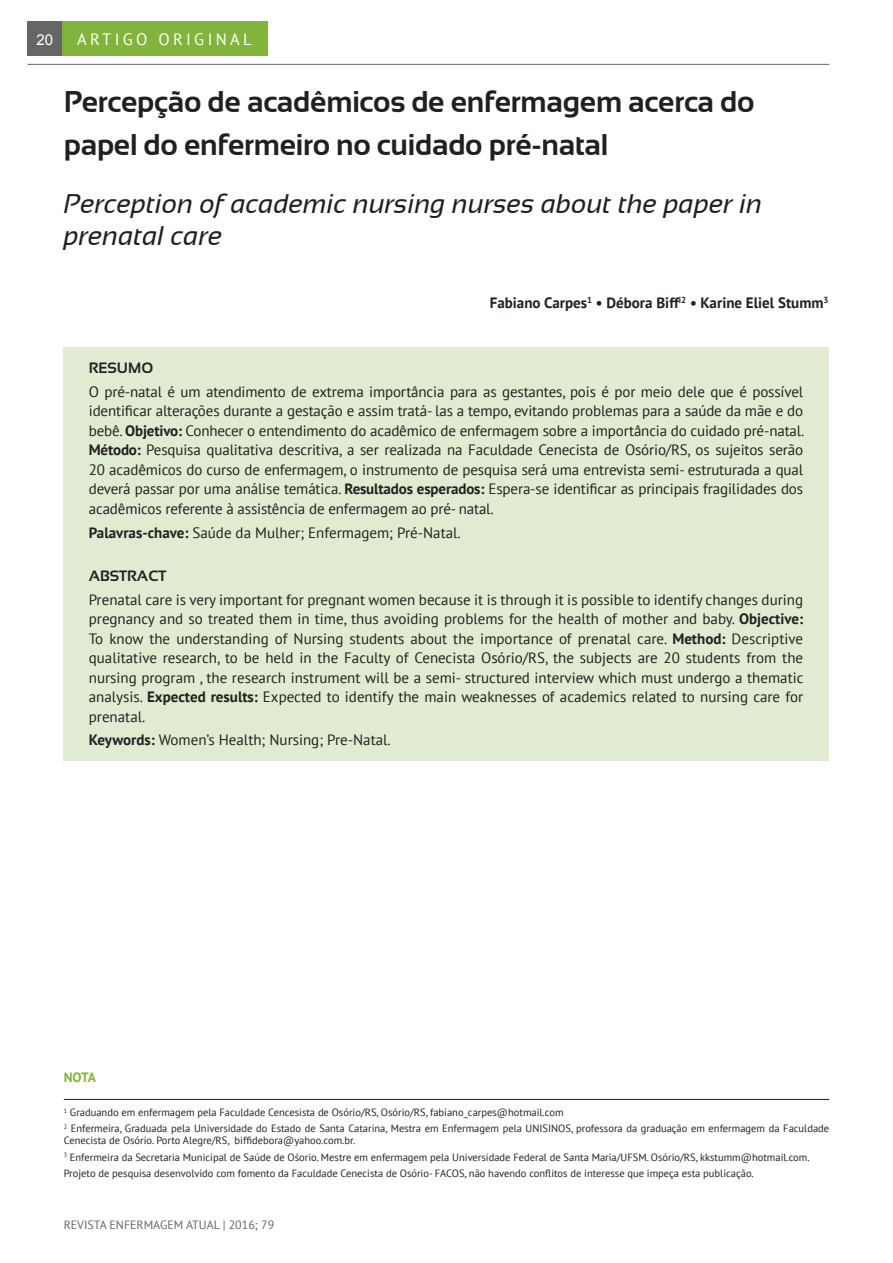
<style>
.page{position:relative;width:893px;height:1263px;background:#fff}
.page>*{position:absolute;margin:0;border:0;box-sizing:border-box;transform-origin:0 0}
.t1{font:700 30px/43.2px "Sansation";letter-spacing:-.01em;color:#231f20}
.t2{font:italic 27px/32.4px "Sansation";color:#231f20}
.t3{font:16.5px "PT Sans";letter-spacing:.2em;color:#fff}
.t4{font:15px/19.5px "PT Sans";color:#231f20;text-align:justify}
.t5{font:700 15px "PT Sans";color:#231f20}
.t6{font:700 15px "Sansation";color:#231f20}
.t7{font:15px "Arial";color:#fff}
.t8{font:700 13.5px "PT Sans";color:#81b43a}
.t9{font:12px "PT Sans";color:#656666}
.t10{font:10.5px/16.2px "PT Sans";color:#231f20}
.s1{font-weight:700}
</style>
<div class="page">
<div style="left:28px;top:21px;width:34px;height:35px;background:#656666"></div>
<div style="left:62px;top:21px;width:206px;height:35px;background:#81b43a"></div>
<hr style="left:28px;top:64px;width:801px;height:1px;background:#73776c">
<div style="left:63px;top:347px;width:765px;height:414px;background:#e1ebd1"></div>
<hr style="left:64px;top:1099px;width:765px;height:1px;background:#231f20">
<p class="t7" style="left:37px;top:30px;width:18px">20</p>
<p class="t3" style="left:77px;top:28px;width:176px">ARTIGO ORIGINAL</p>
<h1 class="t1" style="left:64px;top:80px;width:692px">Percepção de acadêmicos de enfermagem acerca do papel do enfermeiro no cuidado pré-natal</h1>
<h2 class="t2" style="left:64px;top:187px;width:700px">Perception of academic nursing nurses about the paper in prenatal care</h2>
<p class="t5" style="left:490px;top:293px;width:340px">Fabiano Carpes<sup>1</sup> • Débora Biff<sup>i2</sup> • Karine Eliel Stumm<sup>3</sup></p>
<p class="t6" style="left:89px;top:360px;width:66px">RESUMO</p>
<p class="t4" style="left:89px;top:381px;width:717px">O pré-natal é um atendimento de extrema importância para as gestantes, pois é por meio dele que é possível identificar alterações durante a gestação e assim tratá- las a tempo, evitando problemas para a saúde da mãe e do bebê. <span class="s1">Objetivo:</span> Conhecer o entendimento do acadêmico de enfermagem sobre a importância do cuidado pré-natal.<br><span class="s1">Método:</span> Pesquisa qualitativa descritiva, a ser realizada na Faculdade Cenecista de Osório/RS, os sujeitos serão 20 acadêmicos do curso de enfermagem, o instrumento de pesquisa será uma entrevista semi- estruturada a qual deverá passar por uma análise temática. <span class="s1">Resultados esperados:</span> Espera-se identificar as principais fragilidades dos acadêmicos referente à assistência de enfermagem ao pré- natal.</p>
<p class="t4" style="left:89px;top:522px;width:373px"><span class="s1">Palavras-chave:</span> Saúde da Mulher; Enfermagem; Pré-Natal.</p>
<p class="t6" style="left:89px;top:567px;width:79px">ABSTRACT</p>
<p class="t4" style="left:89px;top:589px;width:716px">Prenatal care is very important for pregnant women because it is through it is possible to identify changes during pregnancy and so treated them in time, thus avoiding problems for the health of mother and baby. <span class="s1">Objective:<br></span>To know the understanding of Nursing students about the importance of prenatal care. <span class="s1">Method:</span> Descriptive qualitative research, to be held in the Faculty of Cenecista Osório/RS, the subjects are 20 students from the nursing program , the research instrument will be a semi- structured interview which must undergo a thematic analysis. <span class="s1">Expected results:</span> Expected to identify the main weaknesses of academics related to nursing care for prenatal.</p>
<p class="t4" style="left:89px;top:730px;width:304px"><span class="s1">Keywords:</span> Women’s Health; Nursing; Pre-Natal.</p>
<p class="t8" style="left:64px;top:1068px;width:34px">NOTA</p>
<p class="t10" style="left:64px;top:1104px;width:767px"><sup>1</sup> Graduando em enfermagem pela Faculdade Cencesista de Osório/RS, Osório/RS, fabiano_carpes@hotmail.com<br><sup>2</sup> Enfermeira, Graduada pela Universidade do Estado de Santa Catarina, Mestra em Enfermagem pela UNISINOS, professora da graduação em enfermagem da Faculdade</p>
<p class="t10" style="left:64px;top:1132px;width:747px">Cenecista de Osório. Porto Alegre/RS, biffidebora@yahoo.com.br.<br><sup>3</sup> Enfermeira da Secretaria Municipal de Saúde de Ośorio. Mestre em enfermagem pela Universidade Federal de Santa Maria/UFSM. Osório/RS, kkstumm@hotmail.com.<br>Projeto de pesquisa desenvolvido com fomento da Faculdade Cenecista de Osório- FACOS, não havendo conflitos de interesse que impeça esta publicação.</p>
<p class="t9" style="left:64px;top:1217px;width:212px">REVISTA ENFERMAGEM ATUAL | 2016; 79</p>
</div>
